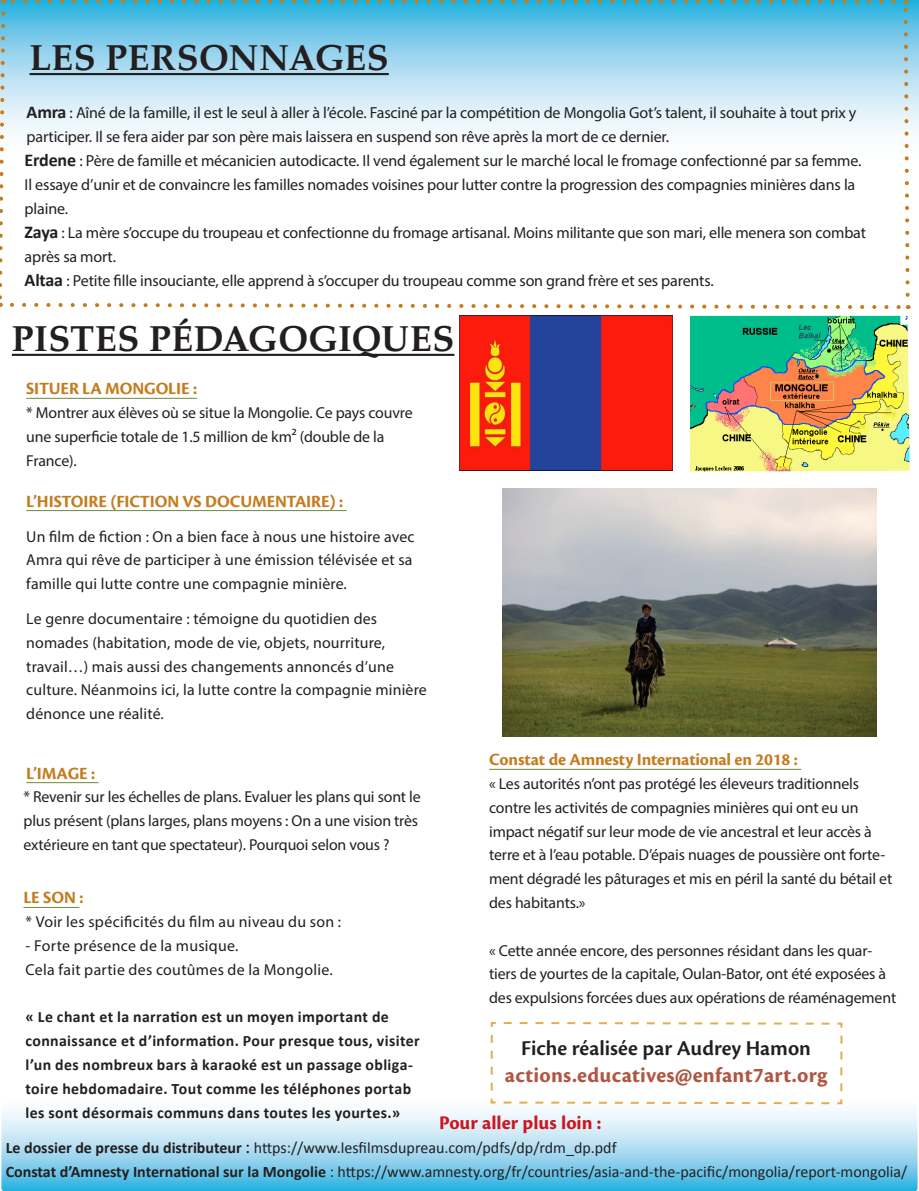
<style>
.page{position:relative;width:919px;height:1191px;background:#fff}
.page>*{position:absolute;margin:0;border:0;box-sizing:border-box;transform-origin:0 0}
.Texte_Film{font:700 36px "Palatino";letter-spacing:.005em;color:#231f20}
.Tableau_Jours{font:700 22px "Cronos Pro";letter-spacing:.015em;color:#af5743}
.t1{font:600 22px "Cronos Pro";color:#231f20}
.t2{font:700 20px "Cronos Pro";color:#cd151d}
.Texte_Film-2{font:700 17.8px "Cronos Pro";letter-spacing:-.01em;color:#c47c1f}
.Texte_Film-3{font:16px/24px "Myriad Pro";letter-spacing:-.01em;color:#231f20}
.t3{font:16px/24px "Calibri";color:#231f20}
.Texte_Film-4{font:15.8px/23.8px "Myriad Pro";letter-spacing:-.01em;color:#231f20}
.Texte_Film-5{font:15.8px/23.8px "Myriad Pro";letter-spacing:.01em;color:#231f20}
.Texte_Film-6{font:700 15.8px/23.8px "Calibri";letter-spacing:.025em;color:#231f20}
.Texte_Film-7{font:15.8px "Myriad Pro";letter-spacing:.02em;color:#231f20}
.Texte_Film-8{font:15.8px "Myriad Pro";letter-spacing:.015em;color:#231f20}
.s1{font-family:"Calibri";font-weight:700;font-size:18px}
.s2{font-weight:700}
.s3{font-family:"Cronos Pro";font-size:20px}
</style>
<div class="page">
<svg style="left:1px;top:1111px;width:916px;height:80px;background:#a0d9ef"></svg>
<svg style="left:0;top:0;width:911px;height:310px"></svg>
<hr style="left:12px;top:354px;width:442px;height:2px;background:#231f20">
<svg style="left:490px;top:1022px;width:353px;height:83px"></svg>
<hr style="left:26px;top:398px;width:171px;height:1px;background:#698a3f">
<hr style="left:26px;top:510px;width:320px;height:1px;background:#698a3f">
<hr style="left:26px;top:782px;width:72px;height:1px;background:#698a3f">
<hr style="left:23px;top:907px;width:56px;height:1px;background:#698a3f">
<img style="left:459px;top:316px;width:213px;height:155px">
<img style="left:690px;top:316px;width:219px;height:155px">
<img style="left:502px;top:488px;width:374px;height:249px">
<hr style="left:489px;top:769px;width:312px;height:1px;background:#698a3f">
<p class="Texte_Film" style="left:29px;top:27px;width:361px">LES PERSONNAGES</p>
<p class="Texte_Film-3" style="left:27px;top:101px;width:831px"><span class="s1">Amra</span> : Aîné de la famille, il est le seul à aller à l’école. Fasciné par la compétition de Mongolia Got’s talent, il souhaite à tout prix y participer. Il se fera aider par son père mais laissera en suspend son rêve après la mort de ce dernier.</p>
<p class="Texte_Film-3" style="left:25px;top:149px;width:838px"><span class="s1">Erdene</span> : Père de famille et mécanicien autodicacte. Il vend également sur le marché local le fromage confectionné par sa femme.<br>Il essaye d’unir et de convaincre les familles nomades voisines pour lutter contre la progression des compagnies minières dans la plaine.</p>
<p class="Texte_Film-3" style="left:25px;top:221px;width:842px"><span class="s1">Zaya</span> : La mère s’occupe du troupeau et confectionne du fromage artisanal. Moins militante que son mari, elle menera son combat après sa mort.</p>
<p class="Texte_Film-3" style="left:25px;top:269px;width:690px"><span class="s1">Altaa</span> : Petite fille insouciante, elle apprend à s’occuper du troupeau comme son grand frère et ses parents.</p>
<p class="Texte_Film" style="left:12px;top:308px;width:444px">PISTES PÉDAGOGIQUES</p>
<p class="Texte_Film-2" style="left:26px;top:378px;width:172px">SITUER LA MONGOLIE :</p>
<p class="Texte_Film-4" style="left:26px;top:401px;width:388px">* Montrer aux élèves où se situe la Mongolie. Ce pays couvre une superficie totale de 1.5 million de km² (double de la<br>France).</p>
<p class="Texte_Film-2" style="left:26px;top:491px;width:318px">L’HISTOIRE (FICTION VS DOCUMENTAIRE) :</p>
<p class="Texte_Film-5" style="left:26px;top:524px;width:390px">Un film de fiction : On a bien face à nous une histoire avec<br>Amra qui rêve de participer à une émission télévisée et sa famille qui lutte contre une compagnie minière.</p>
<p class="Texte_Film-5" style="left:26px;top:606px;width:402px">Le genre documentaire : témoigne du quotidien des nomades (habitation, mode de vie, objets, nourriture, travail…) mais aussi des changements annoncés d’une culture. Néanmoins ici, la lutte contre la compagnie minière dénonce une réalité.</p>
<p class="Texte_Film-2" style="left:489px;top:749px;width:310px">Constat de Amnesty International en 2018 :</p>
<p class="Texte_Film-4" style="left:489px;top:771px;width:404px">« Les autorités n’ont pas protégé les éleveurs traditionnels contre les activités de compagnies minières qui ont eu un impact négatif sur leur mode de vie ancestral et leur accès à terre et à l’eau potable. D’épais nuages de poussière ont forte&shy;ment dégradé les pâturages et mis en péril la santé du bétail et des habitants.»</p>
<p class="Texte_Film-4" style="left:489px;top:938px;width:408px">« Cette année encore, des personnes résidant dans les quar&shy;tiers de yourtes de la capitale, Oulan-Bator, ont été exposées à des expulsions forcées dues aux opérations de réaménagement</p>
<p class="Texte_Film-2" style="left:26px;top:763px;width:70px">L’IMAGE :</p>
<p class="Texte_Film-4" style="left:23px;top:785px;width:399px">* Revenir sur les échelles de plans. Evaluer les plans qui sont le plus présent (plans larges, plans moyens : On a une vision très extérieure en tant que spectateur). Pourquoi selon vous ?</p>
<p class="Texte_Film-2" style="left:23px;top:887px;width:61px">LE SON :</p>
<p class="Texte_Film-8" style="left:25px;top:912px;width:317px">* Voir les spécificités du film au niveau du son :</p>
<p class="Texte_Film-7" style="left:25px;top:936px;width:214px">- Forte présence de la musique.</p>
<p class="Texte_Film-7" style="left:25px;top:959px;width:309px">Cela fait partie des coutûmes de la Mongolie.</p>
<p class="Texte_Film-6" style="left:25px;top:1005px;width:396px">« Le chant et la narration est un moyen important de connaissance et d’information. Pour presque tous, visiter l’un des nombreux bars à karaoké est un passage obliga&shy;toire hebdomadaire. Tout comme les téléphones portab les sont désormais communs dans toutes les yourtes.»</p>
<p class="t1" style="left:521px;top:1035px;width:291px">Fiche réalisée par Audrey Hamon</p>
<p class="Tableau_Jours" style="left:505px;top:1062px;width:324px">actions.educatives@enfant7art.org</p>
<p class="t2" style="left:439px;top:1111px;width:164px">Pour aller plus loin :</p>
<p class="t3" style="left:6px;top:1136px;width:903px"><span class="s2">Le dossier de presse du distributeur</span> <span class="s3">:</span> https://www.lesfilmsdupreau.com/pdfs/dp/rdm_dp.pdf<br><span class="s2">Constat d’Amnesty International sur la Mongolie</span> : https://www.amnesty.org/fr/countries/asia-and-the-pacific/mongolia/report-mongolia/</p>
</div>
